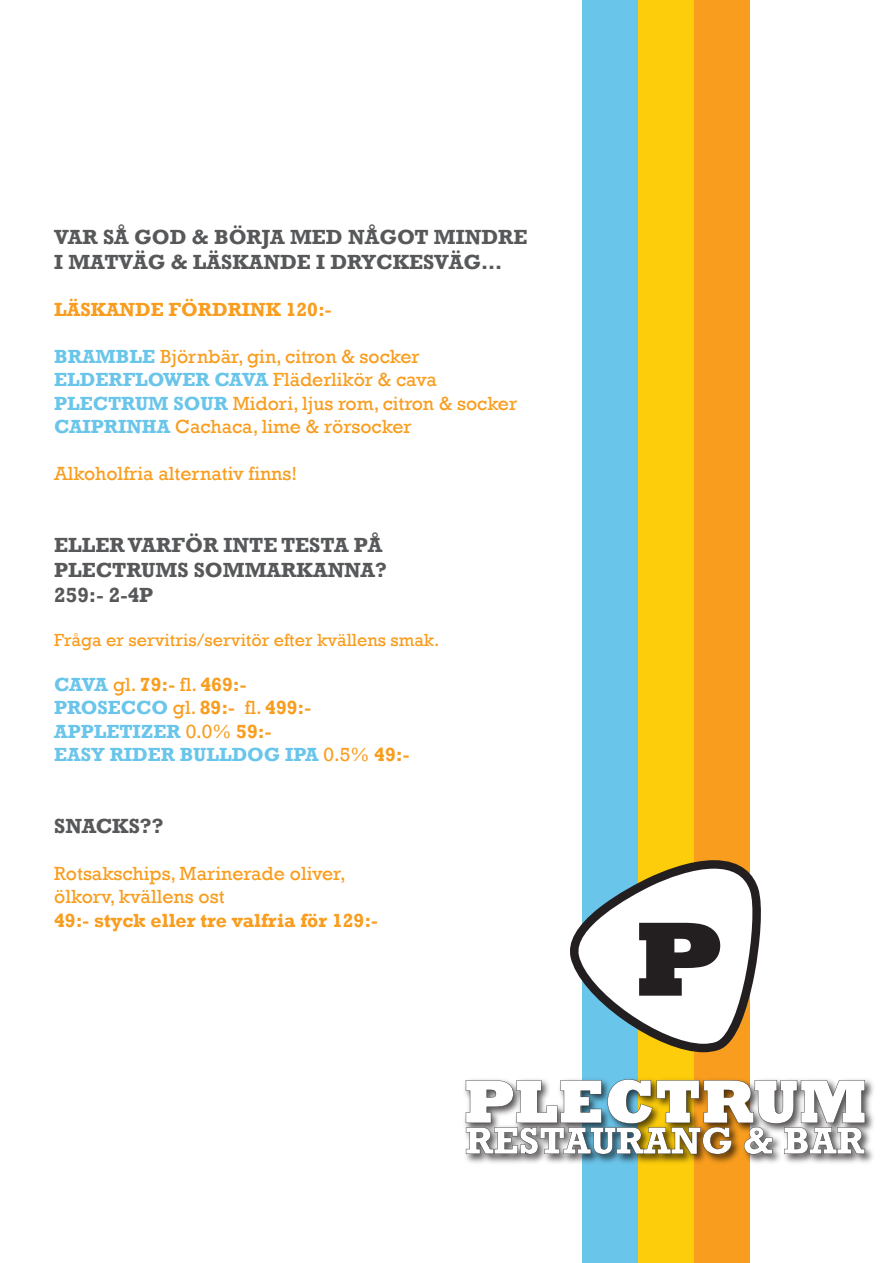
<style>
.page{position:relative;width:893px;height:1263px;background:#fff}
.page>*{position:absolute;margin:0;border:0;box-sizing:border-box;transform-origin:0 0}
.t1{font:700 21px/25.2px "Rockwell";color:#57585a}
.t2{font:19.5px/23.4px "Rockwell";color:#f89d1e}
.t3{font:700 19.5px/23.4px "Rockwell";color:#6ac5ea}
.t4{font:700 19.5px "Rockwell";color:#f89d1e}
.t5{font:18px "Rockwell";color:#f89d1e}
.s1{font-weight:700;color:#6ac5ea}
.s2{font-weight:400;color:#f89d1e}
.s3{color:#f89d1e}
</style>
<div class="page">
<div style="left:694px;top:0;width:56px;height:1263px;background:#f89d1e"></div>
<div style="left:638px;top:0;width:56px;height:1263px;background:#fdcd0b"></div>
<div style="left:582px;top:0;width:56px;height:1263px;background:#6ac5ea"></div>
<img style="left:464px;top:1079px;width:410px;height:43px">
<img style="left:465px;top:1122px;width:409px;height:41px">
<svg style="left:466px;top:1079px;width:399px;height:75px"></svg>
<svg style="left:570px;top:860px;width:191px;height:192px"></svg>
<p class="t1" style="left:54px;top:225px;width:475px">VAR SÅ GOD &amp; BÖRJA MED NÅGOT MINDRE<br>I MATVÄG &amp; LÄSKANDE I DRYCKESVÄG…</p>
<p class="t4" style="left:54px;top:298px;width:279px">LÄSKANDE FÖRDRINK 120:-</p>
<p class="t2" style="left:54px;top:345px;width:465px"><span class="s1">BRAMBLE</span> Björnbär, gin, citron &amp; socker <span class="s1">ELDERFLOWER CAVA</span> Fläderlikör &amp; cava <span class="s1">PLECTRUM SOUR</span> Midori, ljus rom, citron &amp; socker <span class="s1">CAIPRINHA</span> Cachaca, lime &amp; rörsocker</p>
<p class="t2" style="left:54px;top:462px;width:244px">Alkoholfria alternativ finns!</p>
<p class="t1" style="left:54px;top:532px;width:334px">ELLER VARFÖR INTE TESTA PÅ<br>PLECTRUMS SOMMARKANNA?<br>259:- 2-4P</p>
<p class="t5" style="left:54px;top:629px;width:387px">Fråga er servitris/servitör efter kvällens smak.</p>
<p class="t3" style="left:54px;top:672px;width:357px">CAVA <span class="s2">gl.</span> <span class="s3">79:-</span> <span class="s2">fl.</span> <span class="s3">469:-<br></span>PROSECCO <span class="s2">gl.</span> <span class="s3">89:-</span> <span class="s2">fl.</span> <span class="s3">499:-<br></span>APPLETIZER <span class="s2">0.0%</span> <span class="s3">59:-<br></span>EASY RIDER BULLDOG IPA <span class="s2">0.5%</span> <span class="s3">49:-</span></p>
<p class="t1" style="left:54px;top:813px;width:111px">SNACKS??</p>
<p class="t2" style="left:54px;top:862px;width:293px">Rotsakschips, Marinerade oliver, ölkorv, kvällens ost</p>
<p class="t4" style="left:54px;top:908px;width:325px">49:- styck eller tre valfria för 129:-</p>
</div>
